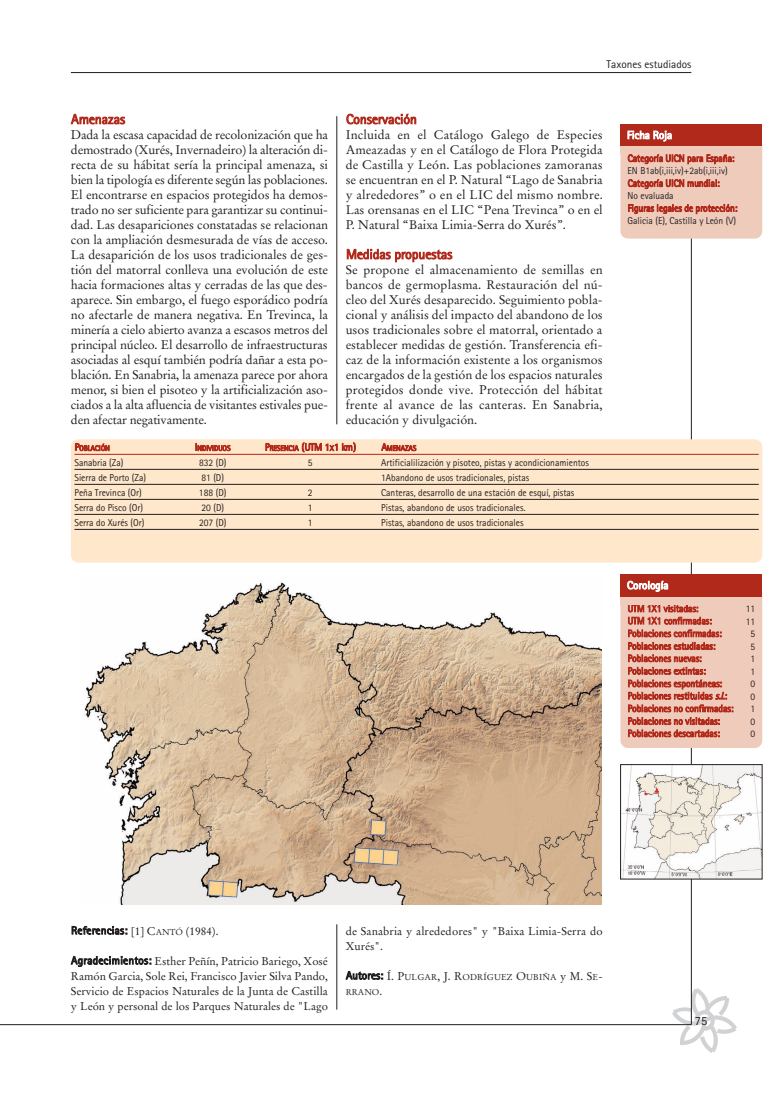
<style>
.page{position:relative;width:780px;height:1099px;background:#fff}
.page>*{position:absolute;margin:0;border:0;box-sizing:border-box;transform-origin:0 0}
.t1{font:13.75px "Rotis Sans Serif";color:#b1291a}
.t2{font:12.5px/15px "Stempel Garamond";color:#231f20;text-align:justify}
.t3{font:12.5px "Rotis Sans Serif";color:#231f20}
.t4{font:11.25px/15px "Stempel Garamond";color:#231f20;text-align:justify}
.t5{font:11.25px "Rotis Sans Serif";letter-spacing:.025em;color:#231f20}
.t6{font:11.25px "Rotis Sans Serif";color:#fff}
.t7{font:11.25px "Rotis Sans Serif";color:#231f20}
.t8{font:10px "Rotis Sans Serif";color:#231f20;scale:.95 1}
.t9{font:10px "Rotis Sans Serif";color:#b1291a;scale:.95 1}
.t10{font:10px "Rotis Sans Serif";color:#b1291a}
.t11{font:8.5px/15px "Stempel Garamond";letter-spacing:.015em;color:#231f20}
.t12{font:7.5px "Rotis Sans Serif";color:#b1291a}
.s1{font-size:10px}
.s2{font-size:7.5px}
.s3{font-style:italic}
.s4{font-family:"Stempel Garamond"}
.s5{font-family:"Stempel Garamond";font-size:8.5px}
.s6{font-family:"Rotis Sans Serif"}
.s7{font-family:"Rotis Sans Serif";font-size:11.25px}
.s8{font-size:11.25px}
</style>
<div class="page">
<img style="left:672px;top:988px;width:64px;height:64px">
<hr style="left:0;top:1024px;width:691px;height:1px;background:#231f20">
<hr style="left:691px;top:169px;width:1px;height:855px;background:#231f20">
<hr style="left:71px;top:72px;width:620px;height:1px;background:#231f20">
<div style="left:620px;top:139px;width:142px;height:99px;background:#efcbbc;border-radius:8px"></div>
<img style="left:84px;top:581px;width:517px;height:323px">
<div style="left:620px;top:589px;width:142px;height:159px;background:#efcbbc;border-radius:8px"></div>
<div style="left:71px;top:439px;width:691px;height:123px;background:#fee7cb;border-radius:8px"></div>
<hr style="left:336px;top:924px;width:1px;height:85px;background:#231f20">
<hr style="left:336px;top:116px;width:1px;height:308px;background:#231f20">
<hr style="left:74px;top:454px;width:684px;height:1px;background:#b1291a">
<hr style="left:74px;top:469px;width:684px;height:1px;background:#231f20">
<hr style="left:74px;top:484px;width:684px;height:1px;background:#231f20">
<hr style="left:74px;top:499px;width:684px;height:1px;background:#231f20">
<hr style="left:74px;top:514px;width:684px;height:1px;background:#231f20">
<hr style="left:74px;top:529px;width:684px;height:1px;background:#231f20">
<img style="left:622px;top:766px;width:138px;height:111px">
<div style="left:620px;top:764px;width:142px;height:115px;border:1px solid #231f20"></div>
<div style="left:620px;top:574px;width:142px;height:25px;background:#b1291a"></div>
<div style="left:620px;top:597px;width:142px;height:7px;background:#efcbbc"></div>
<div style="left:620px;top:124px;width:142px;height:25px;background:#b1291a"></div>
<div style="left:620px;top:147px;width:142px;height:7px;background:#efcbbc"></div>
<p class="t7" style="left:606px;top:60px;width:86px">Taxones estudiados</p>
<p class="t1" style="left:71px;top:114px;width:55px">Amenazas</p>
<p class="t2" style="left:71px;top:128px;width:259px">Dada la escasa capacidad de recolonización que ha demostrado (Xurés, Invernadeiro) la alteración di&shy;recta de su hábitat sería la principal amenaza, si bien la tipología es diferente según las poblaciones.<br>El encontrarse en espacios protegidos ha demos&shy;trado no ser suficiente para garantizar su continui&shy;dad. Las desapariciones constatadas se relacionan con la ampliación desmesurada de vías de acceso.<br>La desaparición de los usos tradicionales de ges&shy;tión del matorral conlleva una evolución de este hacia formaciones altas y cerradas de las que des&shy;aparece. Sin embargo, el fuego esporádico podría no afectarle de manera negativa. En Trevinca, la minería a cielo abierto avanza a escasos metros del principal núcleo. El desarrollo de infraestructuras asociadas al esquí también podría dañar a esta po&shy;blación. En Sanabria, la amenaza parece por ahora menor, si bien el pisoteo y la artificialización aso&shy;ciados a la alta afluencia de visitantes estivales pue&shy;den afectar negativamente.</p>
<p class="t1" style="left:346px;top:114px;width:72px">Conservación</p>
<p class="t2" style="left:345px;top:128px;width:258px">Incluida en el Catálogo Galego de Especies Ameazadas y en el Catálogo de Flora Protegida de Castilla y León. Las poblaciones zamoranas se encuentran en el P. Natural “Lago de Sanabria y alrededores” o en el LIC del mismo nombre.<br>Las orensanas en el LIC “Pena Trevinca” o en el P. Natural “Baixa Limia-Serra do Xurés”.</p>
<p class="t1" style="left:346px;top:249px;width:108px">Medidas propuestas</p>
<p class="t2" style="left:345px;top:263px;width:258px">Se propone el almacenamiento de semillas en bancos de germoplasma. Restauración del nú&shy;cleo del Xurés desaparecido. Seguimiento pobla&shy;cional y análisis del impacto del abandono de los usos tradicionales sobre el matorral, orientado a establecer medidas de gestión. Transferencia efi&shy;caz de la información existente a los organismos encargados de la gestión de los espacios naturales protegidos donde vive. Protección del hábitat frente al avance de las canteras. En Sanabria, educación y divulgación.</p>
<p class="t6" style="left:627px;top:131px;width:47px">Ficha Roja</p>
<p class="t9" style="left:627px;top:155px;width:114px">Categoría UICN para España:</p>
<p class="t8" style="left:627px;top:167px;width:107px">EN B1ab(i,iii,iv)+2ab(i,iii,iv)</p>
<p class="t9" style="left:627px;top:180px;width:98px">Categoría UICN mundial:</p>
<p class="t8" style="left:627px;top:192px;width:50px">No evaluada</p>
<p class="t9" style="left:627px;top:205px;width:117px">Figuras legales de protección:</p>
<p class="t8" style="left:627px;top:217px;width:116px">Galicia (E), Castilla y León (V)</p>
<p class="t12" style="left:75px;top:445px;width:37px"><span class="s1">P</span>OBLACIÓN</p>
<p class="t12" style="left:195px;top:445px;width:37px"><span class="s1">I</span>NDIVIDUOS</p>
<p class="t10" style="left:265px;top:443px;width:92px">P<span class="s2">RESENCIA</span> (UTM 1<span class="s2">X</span>1 km)</p>
<p class="t12" style="left:381px;top:445px;width:37px"><span class="s1">A</span>MENAZAS</p>
<p class="t8" style="left:74px;top:458px;width:53px">Sanabria (Za)</p>
<p class="t8" style="left:199px;top:458px;width:30px">832 (D)</p>
<p class="t8" style="left:308px;top:458px;width:7px">5</p>
<p class="t8" style="left:381px;top:458px;width:220px">Artificialilización y pisoteo, pistas y acondicionamientos</p>
<p class="t8" style="left:74px;top:473px;width:77px">Sierra de Porto (Za)</p>
<p class="t8" style="left:201px;top:473px;width:25px">81 (D)</p>
<p class="t8" style="left:381px;top:473px;width:157px">1Abandono de usos tradicionales, pistas</p>
<p class="t8" style="left:74px;top:488px;width:72px">Peña Trevinca (Or)</p>
<p class="t8" style="left:199px;top:488px;width:30px">188 (D)</p>
<p class="t8" style="left:308px;top:488px;width:7px">2</p>
<p class="t8" style="left:381px;top:488px;width:205px">Canteras, desarrollo de una estación de esquí, pistas</p>
<p class="t8" style="left:74px;top:503px;width:74px">Serra do Pisco (Or)</p>
<p class="t8" style="left:201px;top:503px;width:25px">20 (D)</p>
<p class="t8" style="left:308px;top:503px;width:7px">1</p>
<p class="t8" style="left:381px;top:503px;width:153px">Pistas, abandono de usos tradicionales.</p>
<p class="t8" style="left:74px;top:518px;width:75px">Serra do Xurés (Or)</p>
<p class="t8" style="left:199px;top:518px;width:30px">207 (D)</p>
<p class="t8" style="left:308px;top:518px;width:7px">1</p>
<p class="t8" style="left:381px;top:518px;width:151px">Pistas, abandono de usos tradicionales</p>
<p class="t6" style="left:627px;top:581px;width:43px">Corología</p>
<p class="t9" style="left:627px;top:605px;width:76px">UTM 1X1 visitadas:</p>
<p class="t8" style="left:745px;top:605px;width:11px">11</p>
<p class="t9" style="left:627px;top:617px;width:90px">UTM 1X1 confirmadas:</p>
<p class="t8" style="left:745px;top:617px;width:11px">11</p>
<p class="t9" style="left:627px;top:630px;width:100px">Poblaciones confirmadas:</p>
<p class="t8" style="left:750px;top:630px;width:6px">5</p>
<p class="t9" style="left:627px;top:642px;width:94px">Poblaciones estudiadas:</p>
<p class="t8" style="left:750px;top:642px;width:6px">5</p>
<p class="t9" style="left:627px;top:655px;width:79px">Poblaciones nuevas:</p>
<p class="t8" style="left:750px;top:655px;width:6px">1</p>
<p class="t9" style="left:627px;top:667px;width:84px">Poblaciones extintas:</p>
<p class="t8" style="left:750px;top:667px;width:6px">1</p>
<p class="t9" style="left:627px;top:680px;width:101px">Poblaciones espontáneas:</p>
<p class="t8" style="left:750px;top:680px;width:6px">0</p>
<p class="t9" style="left:627px;top:692px;width:106px">Poblaciones restituidas <span class="s3">s.l</span>.:</p>
<p class="t8" style="left:750px;top:692px;width:6px">0</p>
<p class="t9" style="left:627px;top:705px;width:113px">Poblaciones no confirmadas:</p>
<p class="t8" style="left:750px;top:705px;width:6px">1</p>
<p class="t9" style="left:627px;top:717px;width:99px">Poblaciones no visitadas:</p>
<p class="t8" style="left:750px;top:717px;width:6px">0</p>
<p class="t9" style="left:627px;top:730px;width:99px">Poblaciones descartadas:</p>
<p class="t8" style="left:750px;top:730px;width:6px">0</p>
<p class="t5" style="left:71px;top:926px;width:149px">Referencias: <span class="s4">[1] C</span><span class="s5">ANTÓ</span> <span class="s4">(1984).</span></p>
<p class="t4" style="left:71px;top:954px;width:258px"><span class="s6">Agradecimientos:</span> Esther Peñín, Patricio Bariego, Xosé Ramón Garcia, Sole Rei, Francisco Javier Silva Pando, Servicio de Espacios Naturales de la Junta de Castilla y León y personal de los Parques Naturales de "Lago</p>
<p class="t4" style="left:345px;top:924px;width:258px">de Sanabria y alrededores" y "Baixa Limia-Serra do<br>Xurés".</p>
<p class="t11" style="left:345px;top:969px;width:258px"><span class="s7">Autores:</span> <span class="s8">Í. P</span>ULGAR<span class="s8">, J. R</span>ODRÍGUEZ <span class="s8">O</span>UBIÑA <span class="s8">y M. S</span>E<span class="s8">-<br></span>RRANO<span class="s8">.</span></p>
<p class="t3" style="left:694px;top:1015px;width:14px">75</p>
</div>
